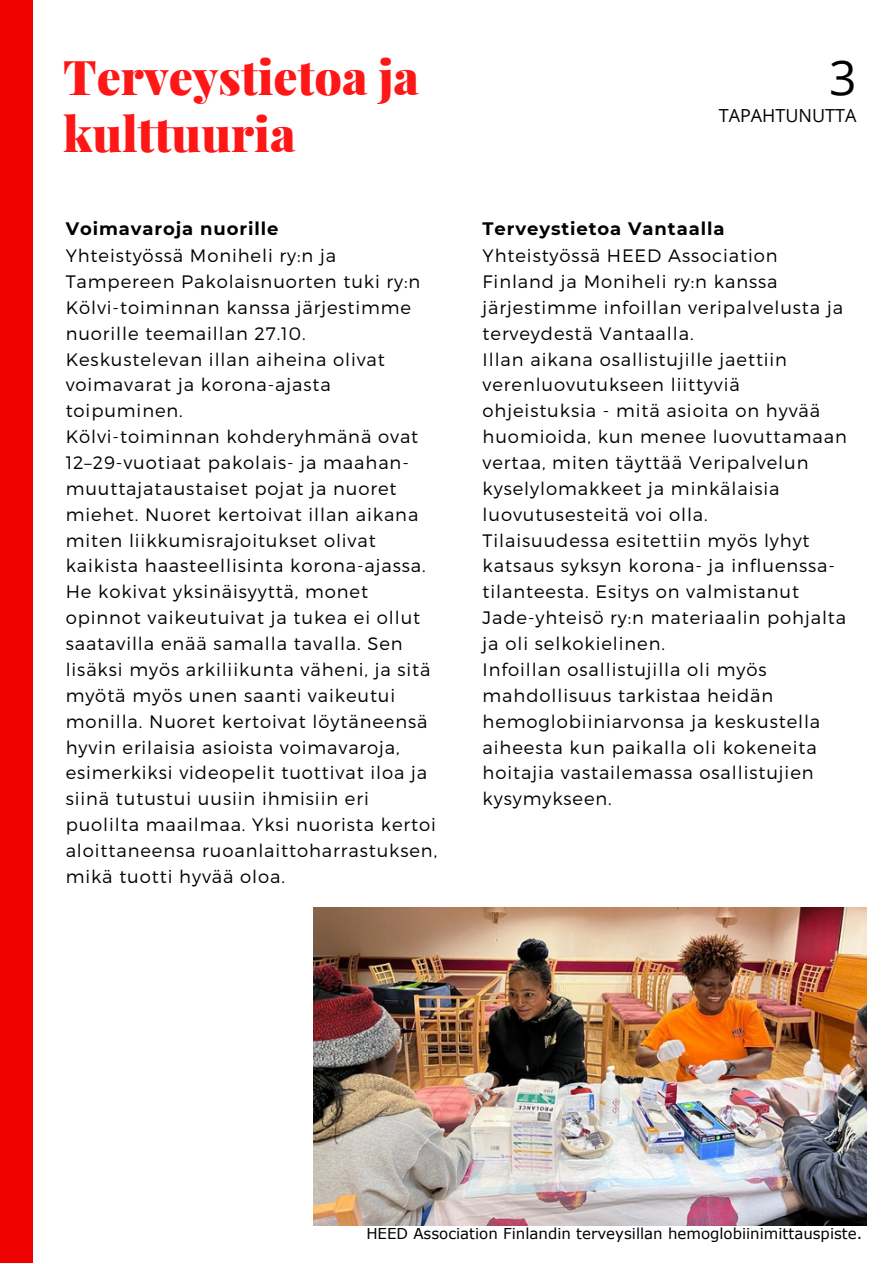
<style>
.page{position:relative;width:893px;height:1264px;background:#fff}
.page>*{position:absolute;margin:0;border:0;box-sizing:border-box;transform-origin:0 0}
.t1{font:900 48px/56.2px "Playfair Display";color:#ff1616}
.t2{font:48px "Open Sans";color:#000}
.t3{font:300 18px/25.8px "Montserrat";letter-spacing:.05em;color:#000}
.t4{font:700 18px "Montserrat";letter-spacing:.05em;color:#000}
.t5{font:18px "Open Sans";color:#000}
.t6{font:15px "Verdana";color:#000}
</style>
<div class="page">
<div style="left:0;top:0;width:33px;height:1262px;background:#ed0101"></div>
<img style="left:313px;top:907px;width:553px;height:318px">
<h1 class="t1" style="left:63px;top:47px;width:357px">Terveystietoa ja kulttuuria</h1>
<p class="t4" style="left:66px;top:218px;width:214px">Voimavaroja nuorille</p>
<p class="t3" style="left:66px;top:242px;width:373px">Yhteistyössä Moniheli ry:n ja Tampereen Pakolaisnuorten tuki ry:n Kölvi-toiminnan kanssa järjestimme nuorille teemaillan 27.10.<br>Keskustelevan illan aiheina olivat voimavarat ja korona-ajasta toipuminen.<br>Kölvi-toiminnan kohderyhmänä ovat 12–29-vuotiaat pakolais- ja maahan&shy;muuttajataustaiset pojat ja nuoret miehet. Nuoret kertoivat illan aikana miten liikkumisrajoitukset olivat kaikista haasteellisinta korona-ajassa.<br>He kokivat yksinäisyyttä, monet opinnot vaikeutuivat ja tukea ei ollut saatavilla enää samalla tavalla. Sen lisäksi myös arkiliikunta väheni, ja sitä myötä myös unen saanti vaikeutui monilla. Nuoret kertoivat löytäneensä hyvin erilaisia asioista voimavaroja, esimerkiksi videopelit tuottivat iloa ja siinä tutustui uusiin ihmisiin eri puolilta maailmaa. Yksi nuorista kertoi aloittaneensa ruoanlaittoharrastuksen, mikä tuotti hyvää oloa.</p>
<h1 class="t2" style="left:829px;top:43px;width:29px">3</h1>
<p class="t5" style="left:718px;top:103px;width:139px">TAPAHTUNUTTA</p>
<p class="t4" style="left:482px;top:218px;width:243px">Terveystietoa Vantaalla</p>
<p class="t3" style="left:482px;top:242px;width:365px">Yhteistyössä HEED Association Finland ja Moniheli ry:n kanssa järjestimme infoillan veripalvelusta ja terveydestä Vantaalla.<br>Illan aikana osallistujille jaettiin verenluovutukseen liittyviä ohjeistuksia - mitä asioita on hyvää huomioida, kun menee luovuttamaan vertaa, miten täyttää Veripalvelun kyselylomakkeet ja minkälaisia luovutusesteitä voi olla.<br>Tilaisuudessa esitettiin myös lyhyt katsaus syksyn korona- ja influenssa&shy;tilanteesta. Esitys on valmistanut Jade-yhteisö ry:n materiaalin pohjalta ja oli selkokielinen.<br>Infoillan osallistujilla oli myös mahdollisuus tarkistaa heidän hemoglobiiniarvonsa ja keskustella aiheesta kun paikalla oli kokeneita hoitajia vastailemassa osallistujien kysymykseen.</p>
<p class="t6" style="left:366px;top:1224px;width:497px">HEED Association Finlandin terveysillan hemoglobiinimittauspiste.</p>
</div>
